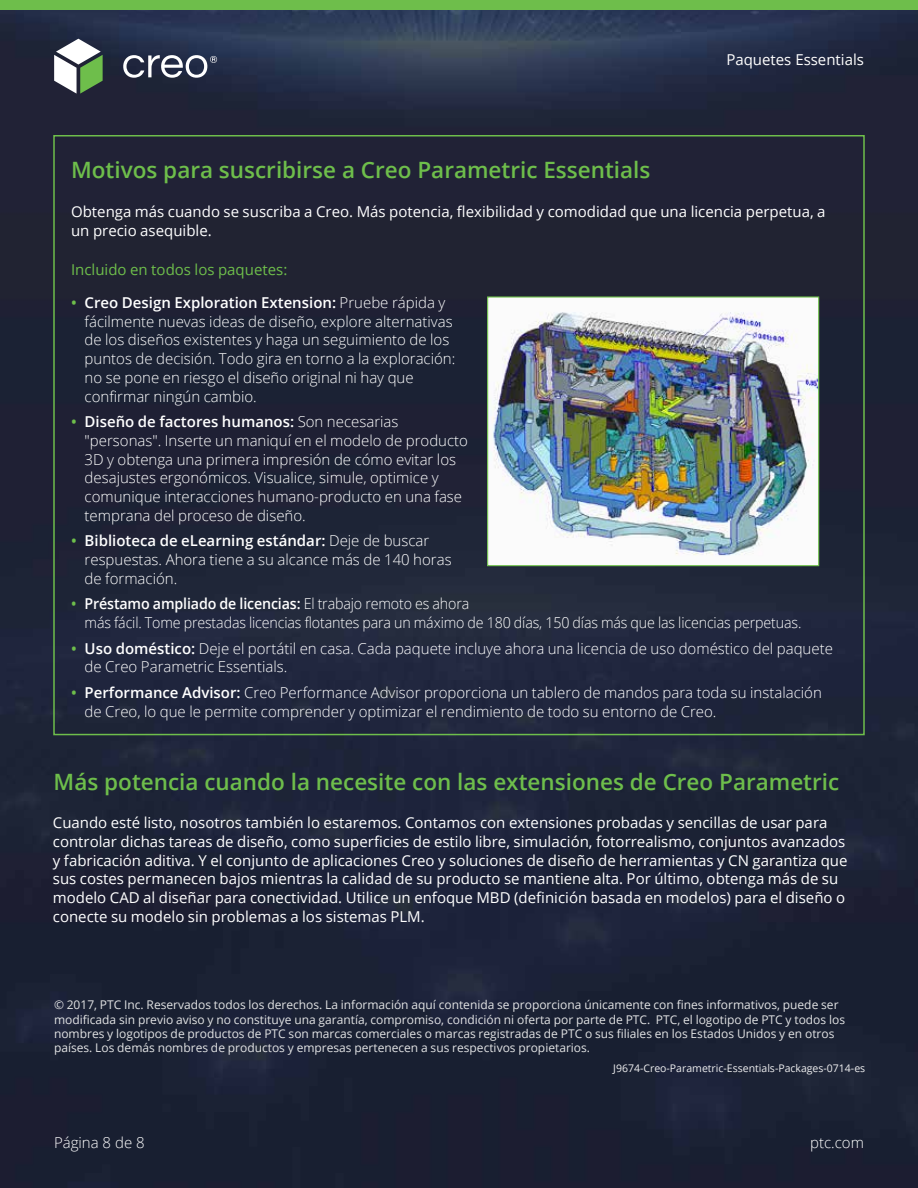
<style>
.page{position:relative;width:918px;height:1188px;background:#fff}
.page>*{position:absolute;margin:0;border:0;box-sizing:border-box;transform-origin:0 0}
.t1{font:600 22.5px "Open Sans";color:#6ebe4b}
.t2{font:300 15px/18.8px "Open Sans";color:#fff}
.t3{font:15px/18.8px "Open Sans";color:#fff}
.t4{font:300 15px/18.8px "Open Sans";color:#fff;scale:.95 1}
.t5{font:15px "Open Sans";color:#6ebe4b}
.t6{font:12px/14.4px "Open Sans";color:#e2e3e4}
.t7{font:10.5px "Open Sans";color:#efeff0}
.s1{font-weight:600;color:#6ebe4b}
.s2{font-weight:600}
</style>
<div class="page">
<img style="left:0;top:10px;width:918px;height:1178px">
<img style="left:489px;top:298px;width:328px;height:266px">
<div style="left:487px;top:296px;width:332px;height:270px;border:1px solid #6ebe4b"></div>
<div style="left:0;top:0;width:918px;height:10px;background:#6ebe4b"></div>
<svg style="left:123px;top:55px;width:94px;height:23px"></svg>
<svg style="left:54px;top:39px;width:49px;height:55px"></svg>
<p class="t3" style="left:726px;top:50px;width:139px">Paquetes Essentials</p>
<h1 class="t1" style="left:71px;top:155px;width:581px">Motivos para suscribirse a Creo Parametric Essentials</h1>
<p class="t3" style="left:71px;top:202px;width:756px">Obtenga más cuando se suscriba a Creo. Más potencia, flexibilidad y comodidad que una licencia perpetua, a un precio asequible.</p>
<p class="t5" style="left:71px;top:259px;width:218px">Incluido en todos los paquetes:</p>
<p class="t2" style="left:85px;top:293px;width:372px;text-indent:-14px"><span class="s1">•</span> <span class="s2">Creo Design Exploration Extension:</span> Pruebe rápida y fácilmente nuevas ideas de diseño, explore alternativas de los diseños existentes y haga un seguimiento de los puntos de decisión. Todo gira en torno a la exploración: no se pone en riesgo el diseño original ni hay que confirmar ningún cambio.</p>
<p class="t2" style="left:85px;top:412px;width:385px;text-indent:-13px"><span class="s1">•</span> <span class="s2">Diseño de factores humanos:</span> Son necesarias "personas". Inserte un maniquí en el modelo de producto 3D y obtenga una primera impresión de cómo evitar los desajustes ergonómicos. Visualice, simule, optimice y comunique interacciones humano-producto en una fase temprana del proceso de diseño.</p>
<p class="t2" style="left:85px;top:531px;width:369px;text-indent:-14px"><span class="s1">•</span> <span class="s2">Biblioteca de eLearning estándar:</span> Deje de buscar respuestas. Ahora tiene a su alcance más de 140 horas de formación.</p>
<p class="t4" style="left:85px;top:594px;width:756px;text-indent:-13px"><span class="s1">•</span> <span class="s2">Préstamo ampliado de licencias:</span> El trabajo remoto es ahora<br>más fácil. Tome prestadas licencias flotantes para un máximo de 180 días, 150 días más que las licencias perpetuas.</p>
<p class="t2" style="left:85px;top:638px;width:750px;text-indent:-13px"><span class="s1">•</span> <span class="s2">Uso doméstico:</span> Deje el portátil en casa. Cada paquete incluye ahora una licencia de uso doméstico del paquete de Creo Parametric Essentials.</p>
<p class="t2" style="left:85px;top:683px;width:739px;text-indent:-14px"><span class="s1">•</span> <span class="s2">Performance Advisor:</span> Creo Performance Advisor proporciona un tablero de mandos para toda su instalación de Creo, lo que le permite comprender y optimizar el rendimiento de todo su entorno de Creo.</p>
<h1 class="t1" style="left:54px;top:767px;width:787px">Más potencia cuando la necesite con las extensiones de Creo Parametric</h1>
<p class="t3" style="left:53px;top:813px;width:796px">Cuando esté listo, nosotros también lo estaremos. Contamos con extensiones probadas y sencillas de usar para controlar dichas tareas de diseño, como superficies de estilo libre, simulación, fotorrealismo, conjuntos avanzados y fabricación aditiva. Y el conjunto de aplicaciones Creo y soluciones de diseño de herramientas y CN garantiza que sus costes permanecen bajos mientras la calidad de su producto se mantiene alta. Por último, obtenga más de su modelo CAD al diseñar para conectividad. Utilice un enfoque MBD (definición basada en modelos) para el diseño o conecte su modelo sin problemas a los sistemas PLM.</p>
<p class="t6" style="left:54px;top:997px;width:793px">© 2017, PTC Inc. Reservados todos los derechos. La información aquí contenida se proporciona únicamente con fines informativos, puede ser modificada sin previo aviso y no constituye una garantía, compromiso, condición ni oferta por parte de PTC. PTC, el logotipo de PTC y todos los nombres y logotipos de productos de PTC son marcas comerciales o marcas registradas de PTC o sus filiales en los Estados Unidos y en otros países. Los demás nombres de productos y empresas pertenecen a sus respectivos propietarios.</p>
<p class="t7" style="left:613px;top:1061px;width:253px">J9674-Creo-Parametric-Essentials-Packages-0714-es</p>
<p class="t2" style="left:54px;top:1132px;width:92px">Página 8 de 8</p>
<p class="t2" style="left:810px;top:1132px;width:55px">ptc.com</p>
</div>
